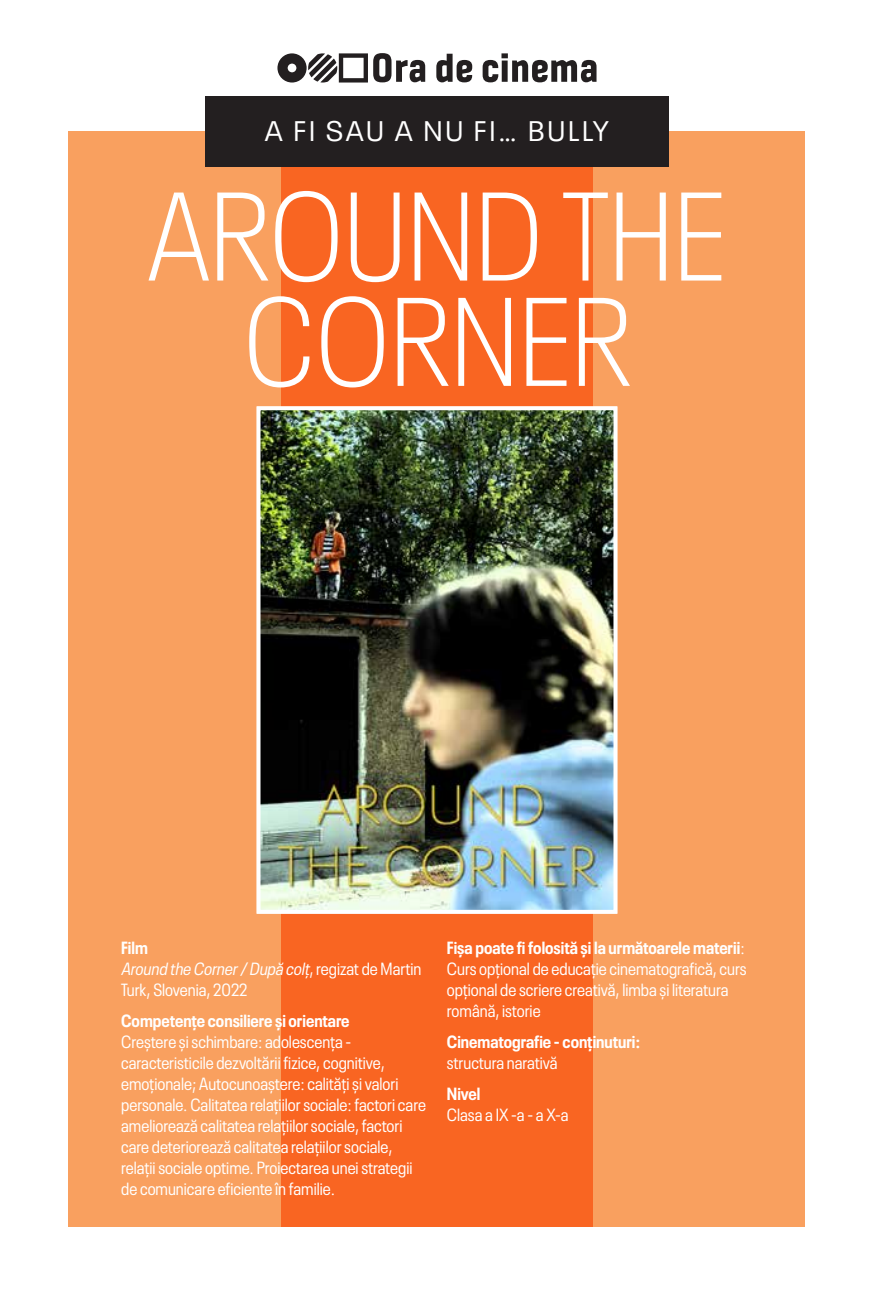
<style>
.page{position:relative;width:874px;height:1290px;background:#fff}
.page>*{position:absolute;margin:0;border:0;box-sizing:border-box;transform-origin:0 0}
.t1{font:300 condensed 124.6px/105.4px "Neue Plak";color:#fff;text-align:center}
.t2{font:28px "Neue Plak";letter-spacing:.1em;color:#fff}
.t3{font:condensed 17.5px/21px "Neue Plak";color:#fff}
.t4{font:700 condensed 17.5px "Neue Plak";color:#fff}
.s1{font-weight:700}
.s2{font-style:italic}
</style>
<div class="page">
<div style="left:69px;top:132px;width:735px;height:1095px;background:#f9a05f"></div>
<div style="left:281px;top:139px;width:311px;height:1088px;background:#f96522"></div>
<div style="left:205px;top:97px;width:463px;height:70px;background:#231f20"></div>
<svg style="left:436px;top:54px;width:36px;height:28px"></svg>
<svg style="left:482px;top:53px;width:114px;height:29px"></svg>
<svg style="left:277px;top:53px;width:148px;height:30px"></svg>
<img style="left:261px;top:411px;width:351px;height:498px">
<div style="left:256px;top:406px;width:361px;height:508px;border:4px solid #fff"></div>
<h2 class="t2" style="left:265px;top:110px;width:345px">A FI SAU A NU FI… BULLY</h2>
<h1 class="t1" style="left:148px;top:174px;width:579px">AROUND THE<br>CORNER</h1>
<p class="t3" style="left:121px;top:936px;width:301px"><span class="s1">Film<br></span><span class="s2">Around the Corner/După colț</span>, r e g i z a t d e M a r t i n<br>Turk, Slovenia, 2022</p>
<p class="t4" style="left:121px;top:1008px;width:230px">Competențe consiliere și orientare</p>
<p class="t3" style="left:121px;top:1030px;width:306px">Creștere și schimbare: adolescența - caracteristicile dezvoltării fizice, cognitive, emoționale; Autocunoaștere: calități și valori personale. Calitatea relațiilor sociale: factori care ameliorează calitatea relațiilor sociale, factori care deteriorează calitatea relațiilor sociale, relații sociale optime. Proiectarea unei strategii de comunicare eficiente în familie.</p>
<p class="t3" style="left:446px;top:936px;width:301px"><span class="s1">Fișa poate fi folosită și la următoarele materii</span>:<br>Curs opțional de educație cinematografică, curs opțional de scriere creativă, limba și literatura română, istorie</p>
<p class="t4" style="left:446px;top:1029px;width:195px">Cinematografie - conținuturi:</p>
<p class="t3" style="left:446px;top:1051px;width:112px">structura narativă</p>
<p class="t4" style="left:446px;top:1081px;width:35px">Nivel</p>
<p class="t3" style="left:446px;top:1103px;width:123px">Clasa a IX -a - a X-a</p>
</div>
